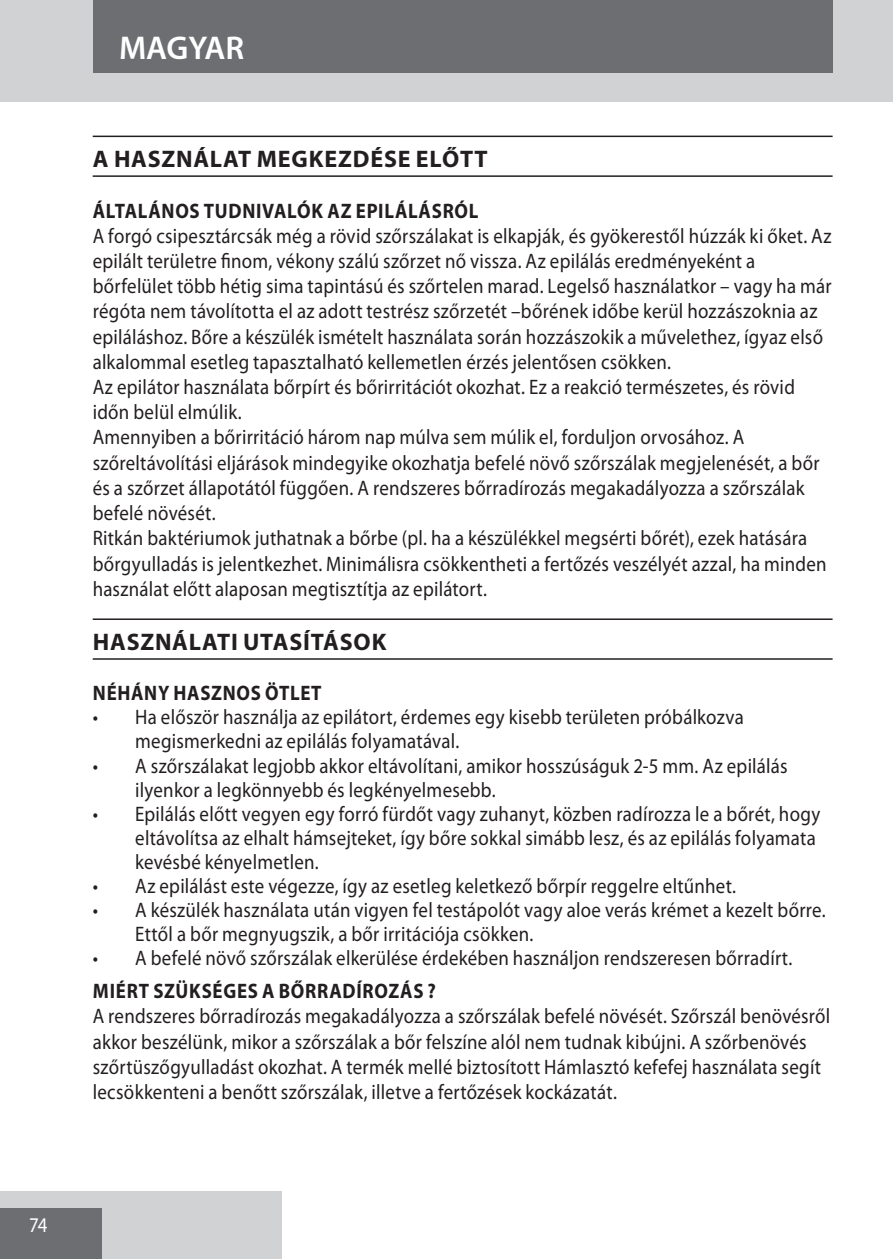
<style>
.page{position:relative;width:893px;height:1259px;background:#fff}
.page>*{position:absolute;margin:0;border:0;box-sizing:border-box;transform-origin:0 0}
.t1{font:600 33px "Myriad Pro";letter-spacing:-.005em;color:#fff}
.t2{font:700 24px "Myriad Pro";letter-spacing:.03em;color:#231f20}
.t3{font:21px/25.2px "Myriad Pro";letter-spacing:.015em;color:#231f20;scale:.9 1}
.t4{font:700 21px "Myriad Pro";letter-spacing:.04em;color:#231f20;scale:.9 1}
.t5{font:21px "Myriad Pro";color:#fff;scale:.9 1}
</style>
<div class="page">
<div style="left:0;top:0;width:893px;height:102px;background:#d1d2d4"></div>
<div style="left:0;top:1191px;width:282px;height:68px;background:#d1d2d4"></div>
<div style="left:0;top:1208px;width:102px;height:51px;background:#6d6e71"></div>
<div style="left:94px;top:0;width:739px;height:73px;background:#6d6e71"></div>
<hr style="left:93px;top:136px;width:740px;height:1px;background:#231f20">
<hr style="left:93px;top:175px;width:740px;height:2px;background:#231f20">
<hr style="left:93px;top:618px;width:740px;height:2px;background:#231f20">
<hr style="left:93px;top:658px;width:740px;height:2px;background:#231f20">
<h1 class="t1" style="left:119px;top:31px;width:127px">MAGYAR</h1>
<p class="t2" style="left:93px;top:145px;width:396px">A HASZNÁLAT MEGKEZDÉSE ELŐTT</p>
<p class="t4" style="left:93px;top:199px;width:430px">ÁLTALÁNOS TUDNIVALÓK AZ EPILÁLÁSRÓL</p>
<p class="t3" style="left:93px;top:223px;width:822px">A forgó csipesztárcsák még a rövid szőrszálakat is elkapják, és gyökerestől húzzák ki őket. Az epilált területre finom, vékony szálú szőrzet nő vissza. Az epilálás eredményeként a bőrfelület több hétig sima tapintású és szőrtelen marad. Legelső használatkor – vagy ha már régóta nem távolította el az adott testrész szőrzetét –bőrének időbe kerül hozzászoknia az epiláláshoz. Bőre a készülék ismételt használata során hozzászokik a művelethez, ígyaz első alkalommal esetleg tapasztalható kellemetlen érzés jelentősen csökken.<br>Az epilátor használata bőrpírt és bőrirritációt okozhat. Ez a reakció természetes, és rövid időn belül elmúlik.<br>Amennyiben a bőrirritáció három nap múlva sem múlik el, forduljon orvosához. A szőreltávolítási eljárások mindegyike okozhatja befelé növő szőrszálak megjelenését, a bőr és a szőrzet állapotától függően. A rendszeres bőrradírozás megakadályozza a szőrszálak befelé növését.<br>Ritkán baktériumok juthatnak a bőrbe (pl. ha a készülékkel megsérti bőrét), ezek hatására bőrgyulladás is jelentkezhet. Minimálisra csökkentheti a fertőzés veszélyét azzal, ha minden használat előtt alaposan megtisztítja az epilátort.</p>
<p class="t2" style="left:93px;top:628px;width:295px">HASZNÁLATI UTASÍTÁSOK</p>
<p class="t4" style="left:93px;top:681px;width:256px">NÉHÁNY HASZNOS ÖTLET</p>
<p class="t3" style="left:135px;top:706px;width:678px;line-height:24px;text-indent:-43px">• Ha először használja az epilátort, érdemes egy kisebb területen próbálkozva megismerkedni az epilálás folyamatával.</p>
<p class="t3" style="left:135px;top:754px;width:726px;line-height:24px;text-indent:-43px">• A szőrszálakat legjobb akkor eltávolítani, amikor hosszúságuk 2-5 mm. Az epilálás ilyenkor a legkönnyebb és legkényelmesebb.</p>
<p class="t3" style="left:135px;top:802px;width:763px;line-height:24px;text-indent:-43px">• Epilálás előtt vegyen egy forró fürdőt vagy zuhanyt, közben radírozza le a bőrét, hogy eltávolítsa az elhalt hámsejteket, így bőre sokkal simább lesz, és az epilálás folyamata kevésbé kényelmetlen.</p>
<p class="t3" style="left:93px;top:873px;width:716px">• Az epilálást este végezze, így az esetleg keletkező bőrpír reggelre eltűnhet.</p>
<p class="t3" style="left:135px;top:898px;width:769px;line-height:24px;text-indent:-43px">• A készülék használata után vigyen fel testápolót vagy aloe verás krémet a kezelt bőrre.<br>Ettől a bőr megnyugszik, a bőr irritációja csökken.</p>
<p class="t3" style="left:93px;top:945px;width:779px">• A befelé növő szőrszálak elkerülése érdekében használjon rendszeresen bőrradírt.</p>
<p class="t4" style="left:93px;top:979px;width:383px">MIÉRT SZÜKSÉGES A BŐRRADÍROZÁS ?</p>
<p class="t3" style="left:93px;top:1004px;width:821px">A rendszeres bőrradírozás megakadályozza a szőrszálak befelé növését. Szőrszál benövésről akkor beszélünk, mikor a szőrszálak a bőr felszíne alól nem tudnak kibújni. A szőrbenövés szőrtüszőgyulladást okozhat. A termék mellé biztosított Hámlasztó kefefej használata segít lecsökkenteni a benőtt szőrszálak, illetve a fertőzések kockázatát.</p>
<p class="t5" style="left:29px;top:1214px;width:22px">74</p>
</div>
